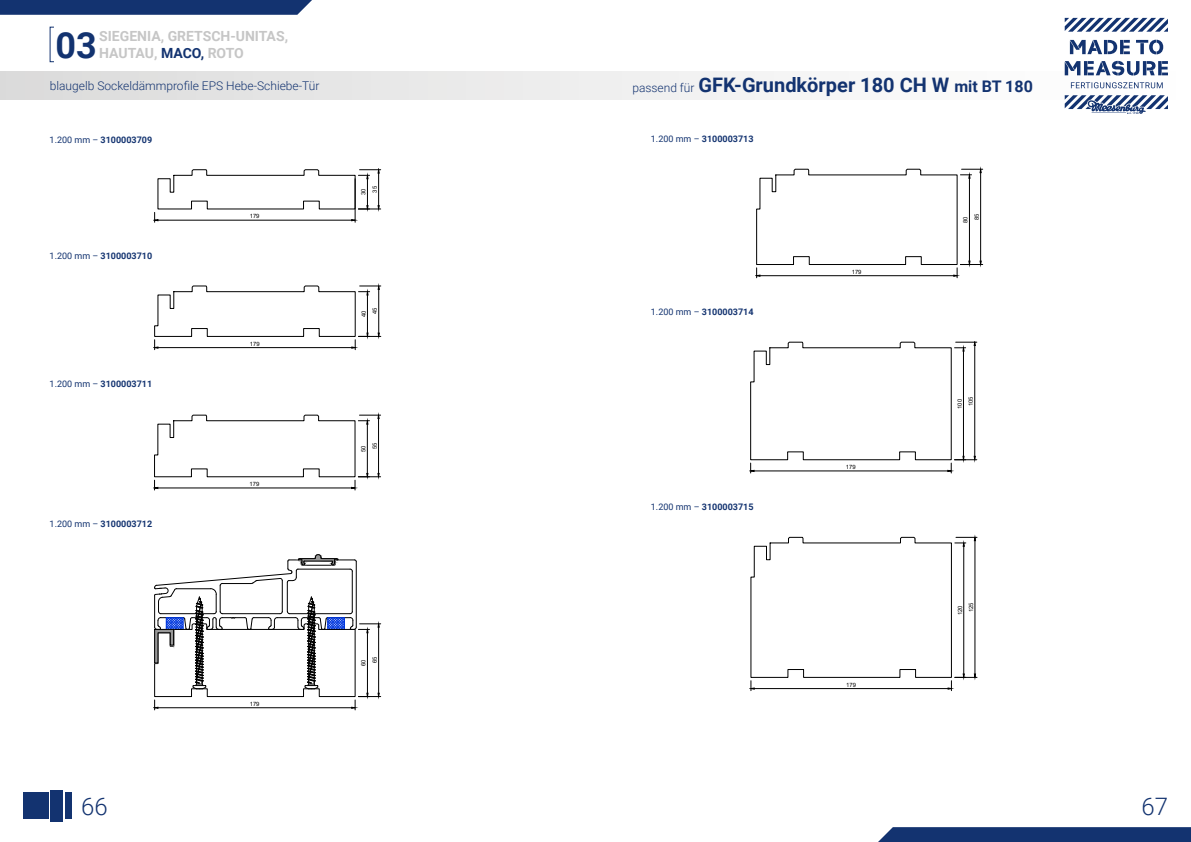
<style>
.page{position:relative;width:1191px;height:842px;background:#fff}
.page>*{position:absolute;margin:0;border:0;box-sizing:border-box;transform-origin:0 0}
.t1{font:700 36px "Roboto";color:#133370}
.t2{font:300 24px "Roboto";color:#133370}
.t3{font:700 20px "Roboto";color:#133370}
.t4{font:700 14px/16.8px "Roboto";color:#c6c6c6}
.t5{font:300 12px "Roboto";color:#133370}
.t6{font:700 9px "Roboto";color:#133370}
.t7{font:5.9px/11.2px "Arial";color:#000;text-align:center}
.s1{color:#133370}
.s2{font-weight:400}
.s3{font-weight:300;font-size:12px}
.s4{font-size:16px}
</style>
<div class="page">
<div style="left:0;top:72px;width:1191px;height:27px;background:linear-gradient(to right,#dbdbdb,#fff)"></div>
<svg style="left:1064px;top:18px;width:104px;height:96px"></svg>
<svg style="left:0;top:0;width:312px;height:15px;background:#1b3a75"></svg>
<svg style="left:878px;top:827px;width:313px;height:15px;background:#1a3974"></svg>
<div style="left:23px;top:793px;width:26px;height:26px;background:#133370"></div>
<div style="left:51px;top:790px;width:12px;height:31px;background:#133370"></div>
<div style="left:65px;top:793px;width:7px;height:26px;background:#133370"></div>
<svg style="left:755px;top:168px;width:227px;height:110px"></svg>
<svg style="left:750px;top:341px;width:226px;height:132px"></svg>
<svg style="left:750px;top:536px;width:227px;height:155px"></svg>
<svg style="left:154px;top:169px;width:227px;height:53px"></svg>
<svg style="left:154px;top:285px;width:227px;height:65px"></svg>
<svg style="left:154px;top:414px;width:226px;height:76px"></svg>
<svg style="left:154px;top:554px;width:227px;height:156px"></svg>
<h1 class="t1" style="left:55px;top:20px;width:43px">03</h1>
<h3 class="t4" style="left:99px;top:27px;width:190px">SIEGENIA, GRETSCH-UNITAS,<br>HAUTAU, <span class="s1">MACO,</span> ROTO</h3>
<h3 class="t5" style="left:50px;top:77px;width:271px">blaugelb Sockeldämmprofile EPS Hebe-Schiebe-Tür</h3>
<p class="t6" style="left:50px;top:133px;width:104px"><span class="s2">1.200 mm –</span> 3100003709</p>
<p class="t6" style="left:50px;top:249px;width:104px"><span class="s2">1.200 mm –</span> 3100003710</p>
<p class="t6" style="left:50px;top:378px;width:104px"><span class="s2">1.200 mm –</span> 3100003711</p>
<p class="t6" style="left:50px;top:517px;width:104px"><span class="s2">1.200 mm –</span> 3100003712</p>
<p class="t7" style="left:250px;top:211px;width:11px">179</p>
<p class="t7" style="left:250px;top:338px;width:11px">179</p>
<p class="t7" style="left:250px;top:478px;width:11px">179</p>
<p class="t7" style="left:358px;top:195px;width:11px;rotate:-90deg">30<br>35</p>
<p class="t7" style="left:358px;top:317px;width:11px;rotate:-90deg">40<br>45</p>
<p class="t7" style="left:358px;top:452px;width:11px;rotate:-90deg">50<br>55</p>
<p class="t7" style="left:250px;top:698px;width:11px">179</p>
<p class="t7" style="left:358px;top:666px;width:11px;rotate:-90deg">60<br>65</p>
<h3 class="t3" style="left:632px;top:71px;width:402px"><span class="s3">passend für</span> GFK-Grundkörper 180 CH W <span class="s4">mit BT 180</span></h3>
<p class="t6" style="left:651px;top:133px;width:104px"><span class="s2">1.200 mm –</span> 3100003713</p>
<p class="t6" style="left:651px;top:306px;width:104px"><span class="s2">1.200 mm –</span> 3100003714</p>
<p class="t6" style="left:651px;top:501px;width:104px"><span class="s2">1.200 mm –</span> 3100003715</p>
<p class="t7" style="left:851px;top:266px;width:11px">179</p>
<p class="t7" style="left:846px;top:461px;width:11px">179</p>
<p class="t7" style="left:846px;top:679px;width:11px">179</p>
<p class="t7" style="left:960px;top:223px;width:11px;rotate:-90deg">80<br>85</p>
<p class="t7" style="left:954px;top:409px;width:14px;rotate:-90deg">100<br>105</p>
<p class="t7" style="left:954px;top:615px;width:14px;rotate:-90deg">120<br>125</p>
<h2 class="t2" style="left:81px;top:789px;width:28px">66</h2>
<h2 class="t2" style="left:1141px;top:789px;width:28px">67</h2>
</div>
